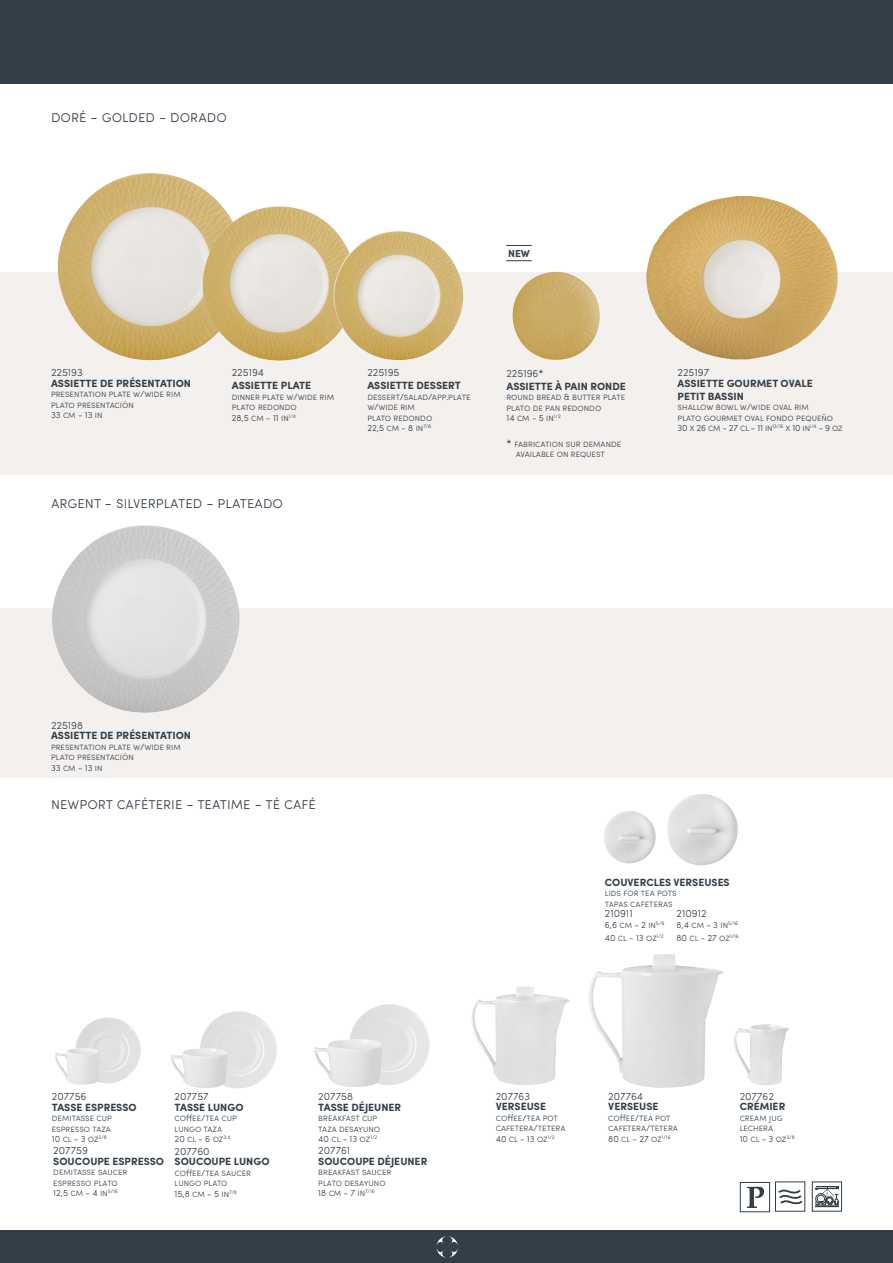
<style>
.page{position:relative;width:893px;height:1263px;background:#fff}
.page>*{position:absolute;margin:0;border:0;box-sizing:border-box;transform-origin:0 0}
.t1{font:300 15px "Sofia Pro";color:#343e48}
.t2{font:700 10.5px/12.6px "Sofia Pro";color:#343e48}
.t3{font:300 10.5px "Sofia Pro";color:#343e48}
.t4{font:700 10.2px "Sofia Pro";color:#343e48}
.t5{font:300 9px/10.5px "Sofia Pro";color:#343e48}
.s1{font-size:10.5px}
</style>
<div class="page">
<div style="left:0;top:272px;width:893px;height:202px;background:#f3f0ee"></div>
<div style="left:0;top:0;width:893px;height:84px;background:#343e48"></div>
<div style="left:0;top:608px;width:893px;height:169px;background:#f3f0ee"></div>
<div style="left:0;top:1231px;width:893px;height:32px;background:#343e48"></div>
<svg style="left:437px;top:1236px;width:21px;height:21px"></svg>
<div style="left:740px;top:1182px;width:30px;height:30px;border:1px solid #343e48"></div>
<svg style="left:747px;top:1187px;width:17px;height:21px"></svg>
<div style="left:812px;top:1181px;width:30px;height:30px;border:1px solid #343e48"></div>
<svg style="left:815px;top:1186px;width:24px;height:21px"></svg>
<div style="left:775px;top:1181px;width:30px;height:30px;border:1px solid #343e48"></div>
<svg style="left:778px;top:1188px;width:26px;height:19px"></svg>
<img style="left:58px;top:173px;width:164px;height:188px">
<img style="left:52px;top:525px;width:188px;height:188px">
<img style="left:201px;top:206px;width:134px;height:155px">
<img style="left:329px;top:231px;width:135px;height:130px">
<img style="left:646px;top:196px;width:192px;height:163px">
<img style="left:512px;top:272px;width:88px;height:88px">
<svg style="left:506px;top:245px;width:26px;height:1px"></svg>
<svg style="left:506px;top:260px;width:26px;height:1px"></svg>
<img style="left:734px;top:1024px;width:56px;height:61px">
<img style="left:589px;top:954px;width:135px;height:134px">
<img style="left:472px;top:986px;width:98px;height:99px">
<img style="left:604px;top:811px;width:52px;height:52px">
<img style="left:668px;top:794px;width:70px;height:71px">
<img style="left:75px;top:1017px;width:66px;height:66px;border-radius:32px">
<img style="left:55px;top:1048px;width:44px;height:37px">
<img style="left:200px;top:1011px;width:77px;height:77px;border-radius:38px">
<img style="left:349px;top:1004px;width:81px;height:81px;border-radius:40px">
<img style="left:171px;top:1048px;width:57px;height:40px">
<img style="left:314px;top:1039px;width:69px;height:48px">
<h1 class="t1" style="left:51px;top:106px;width:177px">DORÉ - GOLDED - DORADO</h1>
<p class="t4" style="left:508px;top:246px;width:23px">NEW</p>
<p class="t3" style="left:51px;top:365px;width:33px">225193</p>
<p class="t2" style="left:51px;top:376px;width:141px">ASSIETTE DE PRÉSENTATION</p>
<p class="t5" style="left:51px;top:388px;width:131px">PRESENTATION PLATE W/WIDE RIM<br>PLATO PRESENTACIÓN<br>33 CM - 13 IN</p>
<p class="t3" style="left:232px;top:365px;width:34px">225194</p>
<p class="t2" style="left:232px;top:378px;width:81px">ASSIETTE PLATE</p>
<p class="t5" style="left:232px;top:390px;width:104px">DINNER PLATE W/WIDE RIM<br>PLATO REDONDO<br>28,5 CM - 11 IN<sup>1/4</sup></p>
<h1 class="t1" style="left:51px;top:491px;width:234px">ARGENT - SILVERPLATED - PLATEADO</h1>
<p class="t3" style="left:367px;top:365px;width:34px">225195</p>
<p class="t2" style="left:367px;top:378px;width:95px">ASSIETTE DESSERT</p>
<p class="t5" style="left:367px;top:390px;width:105px">DESSERT/SALAD/APP.PLATE<br>W/WIDE RIM<br>PLATO REDONDO<br>22,5 CM - 8 IN<sup>7/8</sup></p>
<p class="t3" style="left:506px;top:366px;width:39px">225196*</p>
<p class="t2" style="left:506px;top:379px;width:121px">ASSIETTE À PAIN RONDE</p>
<p class="t5" style="left:506px;top:391px;width:120px">ROUND BREAD &amp; BUTTER PLATE<br>PLATO DE PAN REDONDO<br>14 CM - 5 IN<sup>1/2</sup></p>
<p class="t5" style="left:516px;top:438px;width:107px;text-indent:-9px"><span class="s1">*</span> FABRICATION SUR DEMANDE<br>AVAILABLE ON REQUEST</p>
<p class="t3" style="left:678px;top:365px;width:33px">225197</p>
<p class="t2" style="left:678px;top:376px;width:137px">ASSIETTE GOURMET OVALE<br>PETIT BASSIN</p>
<p class="t5" style="left:678px;top:401px;width:167px">SHALLOW BOWL W/WIDE OVAL RIM<br>PLATO GOURMET OVAL FONDO PEQUEÑO<br>30 X 26 CM - 27 CL - 11 IN<sup>13/16</sup> X 10 IN<sup>1/4</sup> - 9 OZ</p>
<p class="t3" style="left:51px;top:717px;width:34px">225198</p>
<p class="t2" style="left:51px;top:729px;width:141px">ASSIETTE DE PRÉSENTATION</p>
<p class="t5" style="left:51px;top:741px;width:131px">PRESENTATION PLATE W/WIDE RIM<br>PLATO PRESENTACIÓN<br>33 CM - 13 IN</p>
<h1 class="t1" style="left:51px;top:793px;width:266px">NEWPORT CAFÉTERIE - TEATIME - TÉ CAFÉ</h1>
<p class="t3" style="left:52px;top:1089px;width:36px">207756</p>
<p class="t2" style="left:52px;top:1100px;width:86px">TASSE ESPRESSO</p>
<p class="t5" style="left:52px;top:1112px;width:62px;text-align:justify">DEMITASSE CUP ESPRESSO TAZA 10 CL - 3 OZ<sup>3/8</sup></p>
<p class="t3" style="left:53px;top:1143px;width:36px">207759</p>
<p class="t2" style="left:53px;top:1154px;width:112px">SOUCOUPE ESPRESSO</p>
<p class="t5" style="left:53px;top:1166px;width:76px">DEMITASSE SAUCER<br>ESPRESSO PLATO<br>12,5 CM - 4 IN<sup>5/16</sup></p>
<p class="t3" style="left:175px;top:1089px;width:36px">207757</p>
<p class="t2" style="left:175px;top:1100px;width:70px">TASSE LUNGO</p>
<p class="t5" style="left:175px;top:1112px;width:64px">COFFEE/TEA CUP<br>LUNGO TAZA<br>20 CL - 6 OZ<sup>3:4</sup></p>
<p class="t3" style="left:175px;top:1143px;width:37px">207760</p>
<p class="t2" style="left:175px;top:1154px;width:96px">SOUCOUPE LUNGO</p>
<p class="t5" style="left:175px;top:1166px;width:78px">COFFEE/TEA SAUCER<br>LUNGO PLATO<br>15,8 CM - 5 IN<sup>7/8</sup></p>
<p class="t3" style="left:318px;top:1089px;width:36px">207758</p>
<p class="t2" style="left:318px;top:1100px;width:85px">TASSE DÉJEUNER</p>
<p class="t5" style="left:318px;top:1112px;width:63px">BREAKFAST CUP<br>TAZA DESAYUNO<br>40 CL - 13 OZ<sup>1/2</sup></p>
<p class="t3" style="left:318px;top:1143px;width:34px">207761</p>
<p class="t2" style="left:318px;top:1154px;width:111px">SOUCOUPE DÉJEUNER</p>
<p class="t5" style="left:318px;top:1166px;width:75px">BREAKFAST SAUCER<br>PLATO DESAYUNO<br>18 CM - 7 IN<sup>7/16</sup></p>
<p class="t2" style="left:605px;top:875px;width:126px">COUVERCLES VERSEUSES</p>
<p class="t5" style="left:605px;top:887px;width:74px">LIDS FOR TEA POTS<br>TAPAS CAFETERAS</p>
<p class="t3" style="left:605px;top:906px;width:29px">210911</p>
<p class="t5" style="left:605px;top:918px;width:61px;line-height:12.6px">6,6 CM - 2 IN<sup>5/8<br></sup>40 CL - 13 OZ<sup>1/2</sup></p>
<p class="t3" style="left:676px;top:906px;width:32px">210912</p>
<p class="t5" style="left:676px;top:918px;width:64px;line-height:12.6px">8,4 CM - 3 IN<sup>5/16<br></sup>80 CL - 27 OZ<sup>1/16</sup></p>
<p class="t3" style="left:496px;top:1088px;width:36px">207763</p>
<p class="t2" style="left:496px;top:1099px;width:52px">VERSEUSE</p>
<p class="t5" style="left:496px;top:1112px;width:71px">COFFEE/TEA POT<br>CAFETERA/TETERA<br>40 CL - 13 OZ<sup>1/2</sup></p>
<p class="t3" style="left:608px;top:1088px;width:36px">207764</p>
<p class="t2" style="left:608px;top:1100px;width:52px">VERSEUSE</p>
<p class="t5" style="left:608px;top:1112px;width:71px">COFFEE/TEA POT<br>CAFETERA/TETERA<br>80 CL - 27 OZ<sup>1/16</sup></p>
<p class="t3" style="left:740px;top:1088px;width:36px">207762</p>
<p class="t2" style="left:740px;top:1099px;width:47px">CRÉMIER</p>
<p class="t5" style="left:740px;top:1112px;width:56px">CREAM JUG<br>LECHERA<br>10 CL - 3 OZ<sup>3/8</sup></p>
</div>
